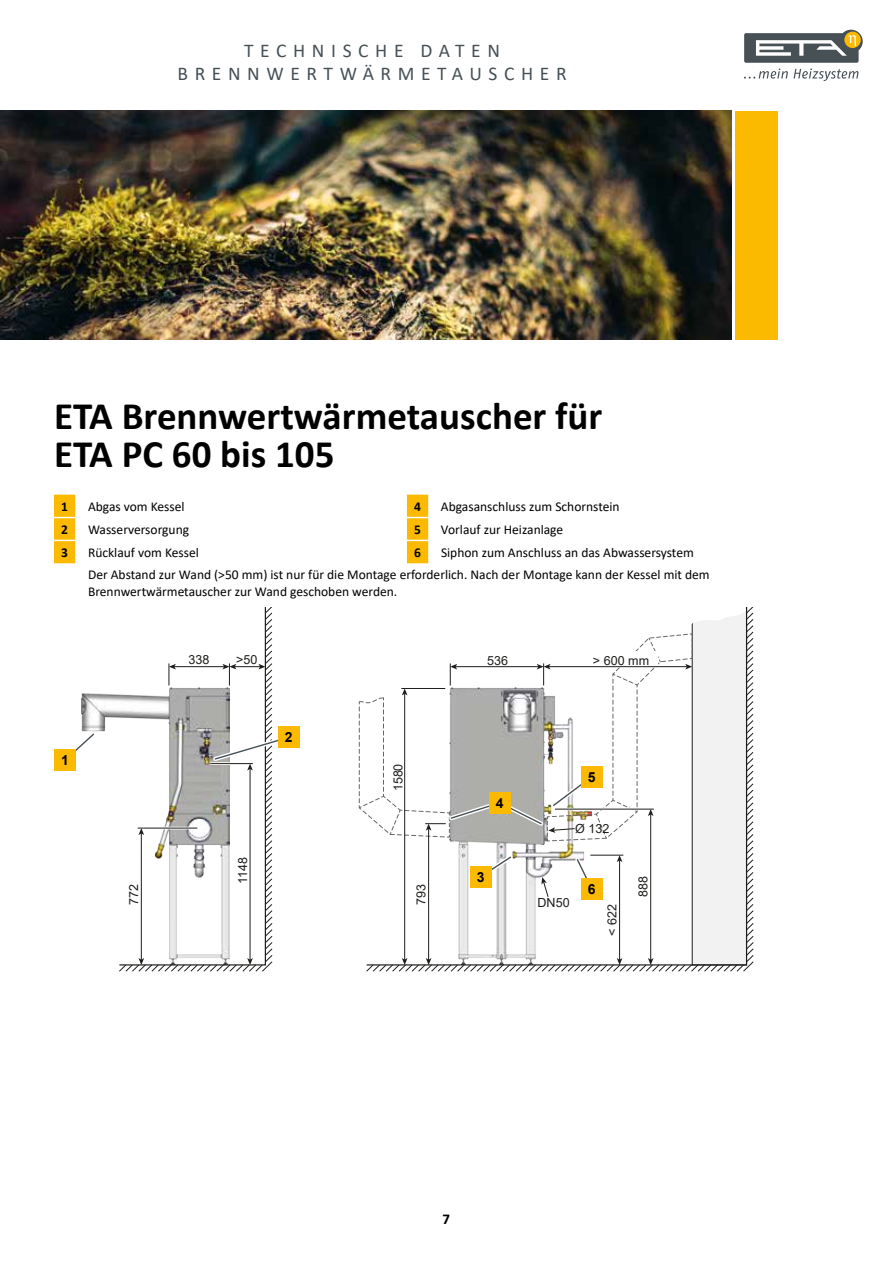
<style>
.page{position:relative;width:893px;height:1263px;background:#fff}
.page>*{position:absolute;margin:0;border:0;box-sizing:border-box;transform-origin:0 0}
.t1{font:700 39px/37.5px "Calibri";color:#000}
.t2{font:19.5px/22.5px "Calibri";letter-spacing:.34em;color:#465055;text-align:center}
.t3{font:700 15px "Calibri";color:#000}
.t4{font:700 13.95px "Arial";color:#000}
.t5{font:13.5px/22.5px "Calibri";color:#000}
.t6{font:700 13.5px "Calibri";color:#000}
.t7{font:12.6px "Arial";color:#1d1d1b}
</style>
<div class="page">
<img style="left:0;top:111px;width:731px;height:229px">
<div style="left:736px;top:111px;width:42px;height:229px;background:#fbba00"></div>
<svg style="left:744px;top:30px;width:119px;height:51px"></svg>
<svg style="left:54px;top:495px;width:374px;height:68px"></svg>
<img style="left:82px;top:693px;width:37px;height:39px">
<svg style="left:76px;top:728px;width:23px;height:23px"></svg>
<svg style="left:119px;top:607px;width:159px;height:364px"></svg>
<svg style="left:359px;top:607px;width:394px;height:364px"></svg>
<div style="left:54px;top:749px;width:22px;height:22px;background:#fbba00"></div>
<div style="left:278px;top:726px;width:22px;height:22px;background:#fbba00"></div>
<div style="left:470px;top:866px;width:21px;height:21px;background:#fbba00"></div>
<div style="left:489px;top:792px;width:21px;height:22px;background:#fbba00"></div>
<div style="left:581px;top:878px;width:22px;height:22px;background:#fbba00"></div>
<div style="left:581px;top:766px;width:22px;height:22px;background:#fbba00"></div>
<h2 class="t2" style="left:177px;top:39px;width:391px">TECHNISCHE DATEN<br>BRENNWERTWÄRMETAUSCHER</h2>
<h1 class="t1" style="left:54px;top:397px;width:550px">ETA Brennwertwärmetauscher für<br>ETA PC 60 bis 105</h1>
<p class="t6" style="left:61px;top:497px;width:8px">1</p>
<p class="t5" style="left:88px;top:495px;width:98px">Abgas vom Kessel</p>
<p class="t6" style="left:414px;top:497px;width:8px">4</p>
<p class="t5" style="left:441px;top:495px;width:180px">Abgasanschluss zum Schornstein</p>
<p class="t6" style="left:61px;top:520px;width:8px">2</p>
<p class="t5" style="left:88px;top:518px;width:103px">Wasserversorgung</p>
<p class="t6" style="left:414px;top:520px;width:8px">5</p>
<p class="t5" style="left:441px;top:518px;width:124px">Vorlauf zur Heizanlage</p>
<p class="t6" style="left:61px;top:543px;width:8px">3</p>
<p class="t5" style="left:88px;top:541px;width:112px">Rücklauf vom Kessel</p>
<p class="t6" style="left:414px;top:543px;width:8px">6</p>
<p class="t5" style="left:88px;top:541px;width:623px;text-indent:353px">Siphon zum Anschluss an das Abwassersystem<br>Der Abstand zur Wand (&gt;50 mm) ist nur für die Montage erforderlich. Nach der Montage kann der Kessel mit dem</p>
<p class="t5" style="left:88px;top:579px;width:311px">Brennwertwärmetauscher zur Wand geschoben werden.</p>
<p class="t4" style="left:61px;top:750px;width:9px">1</p>
<p class="t7" style="left:189px;top:651px;width:22px">338</p>
<p class="t7" style="left:236px;top:651px;width:23px">&gt;50</p>
<p class="t4" style="left:285px;top:727px;width:9px">2</p>
<p class="t7" style="left:389px;top:791px;width:29px;rotate:-90deg">1580</p>
<p class="t7" style="left:234px;top:884px;width:28px;rotate:-90deg">1148</p>
<p class="t7" style="left:125px;top:905px;width:22px;rotate:-90deg">772</p>
<p class="t7" style="left:412px;top:905px;width:22px;rotate:-90deg">793</p>
<p class="t7" style="left:487px;top:651px;width:22px">536</p>
<p class="t7" style="left:593px;top:651px;width:58px">&gt; 600 mm</p>
<p class="t4" style="left:496px;top:793px;width:9px">4</p>
<p class="t4" style="left:477px;top:867px;width:9px">3</p>
<p class="t4" style="left:588px;top:767px;width:9px">5</p>
<p class="t7" style="left:575px;top:819px;width:36px">Ø 132</p>
<p class="t7" style="left:538px;top:894px;width:34px">DN50</p>
<p class="t4" style="left:588px;top:879px;width:9px">6</p>
<p class="t7" style="left:603px;top:936px;width:33px;rotate:-90deg">&lt; 622</p>
<p class="t7" style="left:634px;top:897px;width:22px;rotate:-90deg">888</p>
<p class="t3" style="left:443px;top:1208px;width:9px">7</p>
</div>
